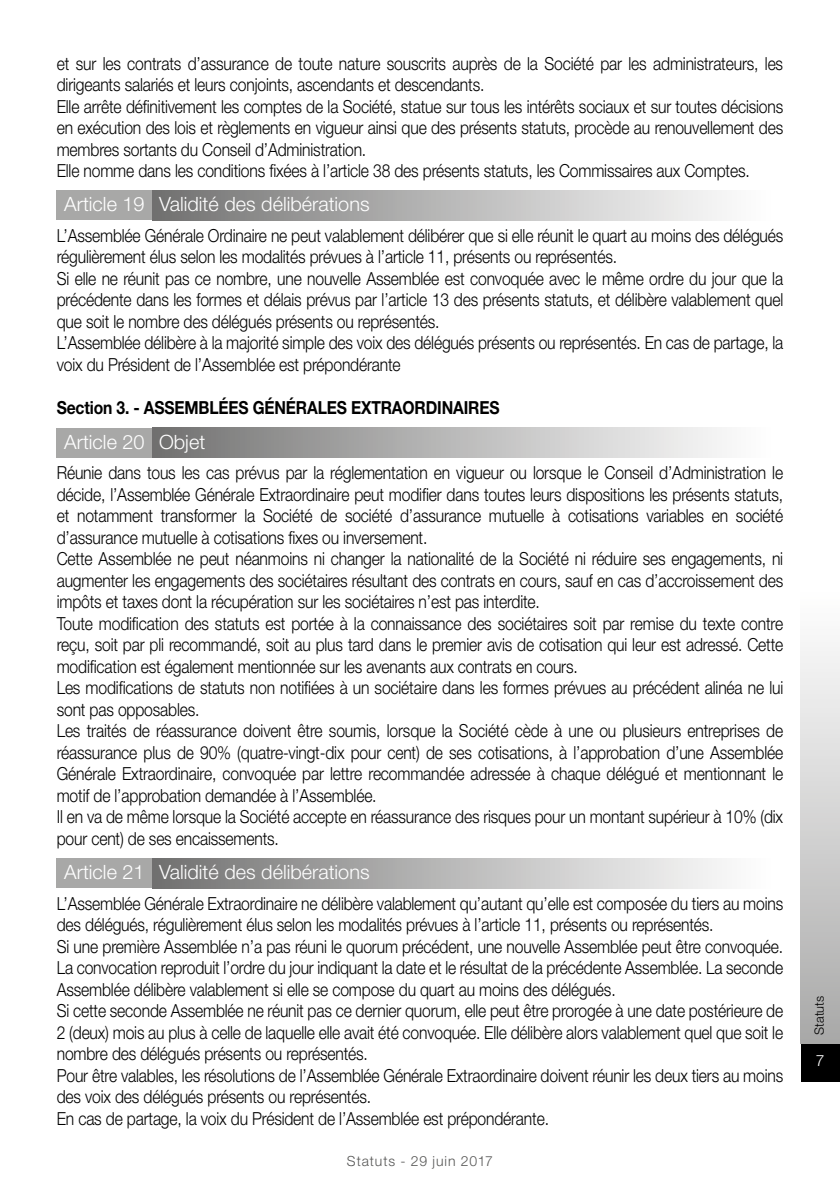
<style>
.page{position:relative;width:840px;height:1191px;background:#fff}
.page>*{position:absolute;margin:0;border:0;box-sizing:border-box;transform-origin:0 0}
.t1{font:300 19.8px "Helvetica Neue LT Std";color:#fff}
.t2{font:300 18px/21.4px "Helvetica Neue LT Std";letter-spacing:-.01em;color:#000;scale:.87 1}
.t3{font:700 18px "Helvetica Neue LT Std";letter-spacing:-.01em;color:#000;scale:.87 1}
.t4{font:300 15.6px "Helvetica Neue LT Std";color:#fff}
.t5{font:300 14px "Helvetica Neue LT Std";letter-spacing:.06em;color:#575756}
.t6{font:300 12.8px "Helvetica Neue LT Std";color:#000}
</style>
<div class="page">
<div style="left:800px;top:1043px;width:39px;height:38px;background:#000"></div>
<div style="left:800px;top:590px;width:39px;height:453px;background:linear-gradient(to bottom,#fff,#a9a9a9)"></div>
<div style="left:57px;top:190px;width:95px;height:30px;background:#a8a8a7"></div>
<div style="left:152px;top:190px;width:617px;height:30px;background:linear-gradient(to right,#737372,#fff)"></div>
<div style="left:57px;top:428px;width:95px;height:30px;background:#a8a8a7"></div>
<div style="left:152px;top:428px;width:617px;height:30px;background:linear-gradient(to right,#737372,#fff)"></div>
<div style="left:57px;top:858px;width:95px;height:30px;background:#a8a8a7"></div>
<div style="left:152px;top:858px;width:617px;height:30px;background:linear-gradient(to right,#737372,#fff)"></div>
<p class="t2" style="left:57px;top:52px;width:836px">et sur les contrats d’assurance de toute nature souscrits auprès de la Société par les administrateurs, les dirigeants salariés et leurs conjoints, ascendants et descendants.<br>Elle arrête définitivement les comptes de la Société, statue sur tous les intérêts sociaux et sur toutes décisions en exécution des lois et règlements en vigueur ainsi que des présents statuts, procède au renouvellement des membres sortants du Conseil d’Administration.<br>Elle nomme dans les conditions fixées à l’article 38 des présents statuts, les Commissaires aux Comptes.</p>
<p class="t1" style="left:64px;top:192px;width:307px">Article 19 Validité des délibérations</p>
<p class="t2" style="left:57px;top:224px;width:836px">L’Assemblée Générale Ordinaire ne peut valablement délibérer que si elle réunit le quart au moins des délégués régulièrement élus selon les modalités prévues à l’article 11, présents ou représentés.<br>Si elle ne réunit pas ce nombre, une nouvelle Assemblée est convoquée avec le même ordre du jour que la précédente dans les formes et délais prévus par l’article 13 des présents statuts, et délibère valablement quel que soit le nombre des délégués présents ou représentés.<br>L’Assemblée délibère à la majorité simple des voix des délégués présents ou représentés. En cas de partage, la voix du Président de l’Assemblée est prépondérante</p>
<p class="t3" style="left:57px;top:396px;width:510px">Section 3. - ASSEMBLÉES GÉNÉRALES EXTRAORDINAIRES</p>
<p class="t1" style="left:64px;top:430px;width:142px">Article 20 Objet</p>
<p class="t2" style="left:57px;top:462px;width:836px">Réunie dans tous les cas prévus par la réglementation en vigueur ou lorsque le Conseil d’Administration le décide, l’Assemblée Générale Extraordinaire peut modifier dans toutes leurs dispositions les présents statuts, et notamment transformer la Société de société d’assurance mutuelle à cotisations variables en société d’assurance mutuelle à cotisations fixes ou inversement.<br>Cette Assemblée ne peut néanmoins ni changer la nationalité de la Société ni réduire ses engagements, ni augmenter les engagements des sociétaires résultant des contrats en cours, sauf en cas d’accroissement des impôts et taxes dont la récupération sur les sociétaires n’est pas interdite.<br>Toute modification des statuts est portée à la connaissance des sociétaires soit par remise du texte contre reçu, soit par pli recommandé, soit au plus tard dans le premier avis de cotisation qui leur est adressé. Cette modification est également mentionnée sur les avenants aux contrats en cours.<br>Les modifications de statuts non notifiées à un sociétaire dans les formes prévues au précédent alinéa ne lui sont pas opposables.<br>Les traités de réassurance doivent être soumis, lorsque la Société cède à une ou plusieurs entreprises de réassurance plus de 90% (quatre-vingt-dix pour cent) de ses cotisations, à l’approbation d’une Assemblée Générale Extraordinaire, convoquée par lettre recommandée adressée à chaque délégué et mentionnant le motif de l’approbation demandée à l’Assemblée.<br>Il en va de même lorsque la Société accepte en réassurance des risques pour un montant supérieur à 10% (dix pour cent) de ses encaissements.</p>
<p class="t1" style="left:64px;top:859px;width:307px">Article 21 Validité des délibérations</p>
<p class="t2" style="left:57px;top:892px;width:836px">L’Assemblée Générale Extraordinaire ne délibère valablement qu’autant qu’elle est composée du tiers au moins des délégués, régulièrement élus selon les modalités prévues à l’article 11, présents ou représentés.<br>Si une première Assemblée n’a pas réuni le quorum précédent, une nouvelle Assemblée peut être convoquée.<br>La convocation reproduit l’ordre du jour indiquant la date et le résultat de la précédente Assemblée. La seconde Assemblée délibère valablement si elle se compose du quart au moins des délégués.<br>Si cette seconde Assemblée ne réunit pas ce dernier quorum, elle peut être prorogée à une date postérieure de 2 (deux) mois au plus à celle de laquelle elle avait été convoquée. Elle délibère alors valablement quel que soit le nombre des délégués présents ou représentés.<br>Pour être valables, les résolutions de l’Assemblée Générale Extraordinaire doivent réunir les deux tiers au moins des voix des délégués présents ou représentés.<br>En cas de partage, la voix du Président de l’Assemblée est prépondérante.</p>
<p class="t5" style="left:347px;top:1152px;width:148px">Statuts - 29 juin 2017</p>
<p class="t6" style="left:810px;top:1034px;width:41px;rotate:-90deg">Statuts</p>
<p class="t4" style="left:815px;top:1050px;width:10px">7</p>
</div>
